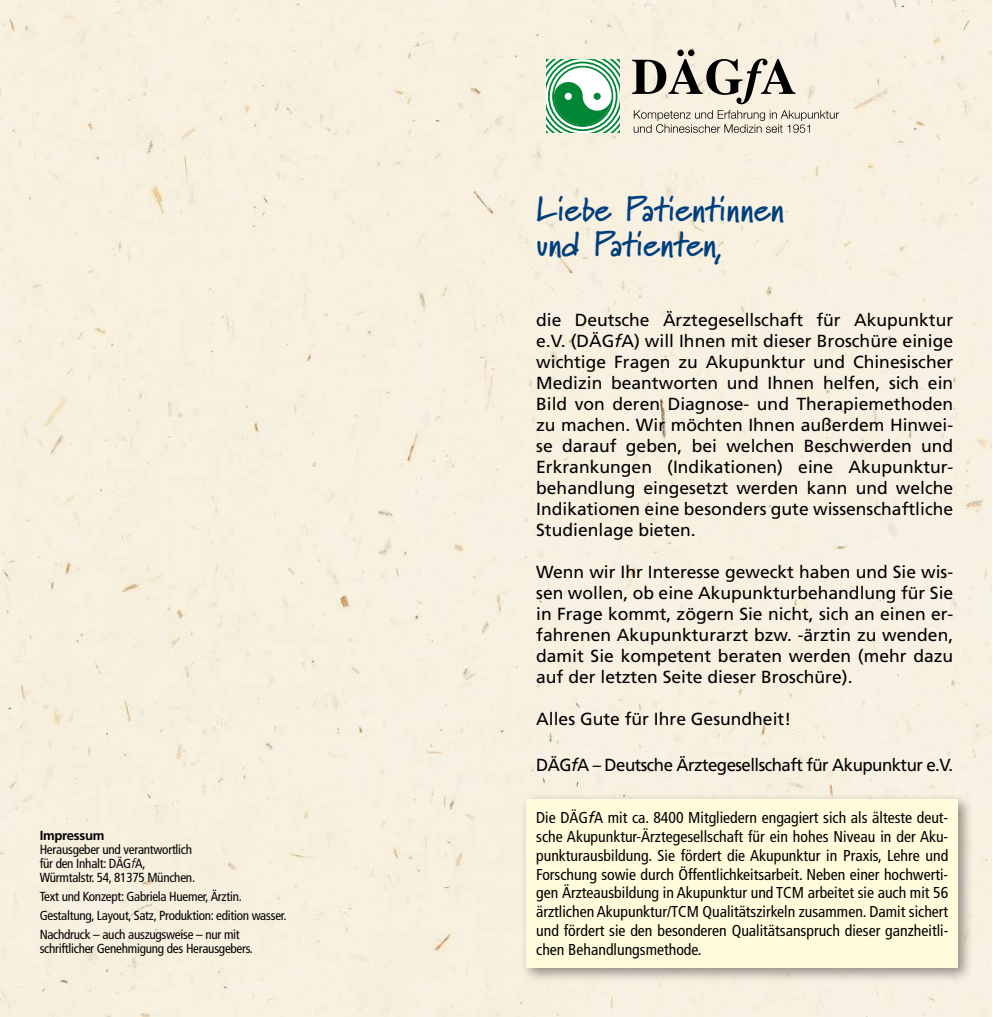
<style>
.page{position:relative;width:993px;height:1017px;background:#fff}
.page>*{position:absolute;margin:0;border:0;box-sizing:border-box;transform-origin:0 0}
.t1{font:700 35px/35px "Marydale";letter-spacing:-.01em;color:#003f7d}
.t2{font:17.5px/21px "Frutiger LT";color:#000;text-align:justify}
.t3{font:17.5px "Frutiger LT";letter-spacing:-.03em;color:#000;scale:.96 1}
.t4{font:condensed 15.75px/18.9px "Frutiger LT";color:#000;text-align:justify}
.t5{font:condensed 13.12px/14px "Frutiger LT";letter-spacing:-.02em;color:#000}
.t6{font:700 13.12px "Frutiger LT";letter-spacing:-.02em;color:#000}
.s1{font-weight:300;font-style:italic;font-stretch:normal}
.s2{font-style:italic}
.s3{font-style:italic;font-stretch:normal}
</style>
<div class="page">
<div style="left:0;top:0;width:990px;height:1017px;background:#f8f0df"></div>
<div style="left:520px;top:793px;width:453px;height:190px;background:#000;opacity:.4"></div>
<div style="left:526px;top:799px;width:431px;height:168px;background:#fffbdb"></div>
<svg style="left:633px;top:110px;width:205px;height:23px;background:#d1cbbd"></svg>
<svg style="left:632px;top:50px;width:163px;height:54px;background:#bab4a8"></svg>
<svg style="left:546px;top:60px;width:73px;height:73px"></svg>
<div style="left:593px;top:93px;width:7px;height:7px;background:#008634;border-radius:50%"></div>
<div style="left:564px;top:93px;width:7px;height:7px;background:#fff;border-radius:50%"></div>
<p class="t6" style="left:40px;top:827px;width:66px">Impressum</p>
<p class="t5" style="left:40px;top:842px;width:157px">Herausgeber und verantwortlich für den Inhalt: DÄG<span class="s1">f</span>A,<br>Würmtalstr. 54, 81375 München.</p>
<p class="t5" style="left:40px;top:887px;width:248px;line-height:18.9px">Text und Konzept: Gabriela Huemer, Ärztin.<br>Gestaltung, Layout, Satz, Produktion: edition wasser.<br>Nachdruck – auch auszugsweise – nur mit</p>
<p class="t5" style="left:40px;top:941px;width:215px">schriftlicher Genehmigung des Herausgebers.</p>
<h1 class="t1" style="left:536px;top:192px;width:249px">Liebe Patientinnen und Patienten,</h1>
<p class="t2" style="left:536px;top:310px;width:418px">die Deutsche Ärztegesellschaft für Akupunktur e.V. (DÄG<span class="s2">f</span>A) will Ihnen mit dieser Broschüre einige wichtige Fragen zu Akupunktur und Chinesischer Medizin beantworten und Ihnen helfen, sich ein Bild von deren Diagnose- und Therapiemethoden zu machen. Wir möchten Ihnen außerdem Hinwei&shy;se darauf geben, bei welchen Beschwerden und Erkrankungen (Indikationen) eine Akupunktur&shy;behandlung eingesetzt werden kann und welche Indikationen eine besonders gute wissenschaftliche Studienlage bieten.</p>
<p class="t2" style="left:536px;top:562px;width:418px">Wenn wir Ihr Interesse geweckt haben und Sie wis&shy;sen wollen, ob eine Akupunkturbehandlung für Sie in Frage kommt, zögern Sie nicht, sich an einen er&shy;fahrenen Akupunkturarzt bzw. -ärztin zu wenden, damit Sie kompetent beraten werden (mehr dazu auf der letzten Seite dieser Broschüre).</p>
<p class="t2" style="left:536px;top:709px;width:256px">Alles Gute für Ihre Gesundheit!</p>
<p class="t3" style="left:536px;top:754px;width:436px">DÄG<span class="s2">f</span>A – Deutsche Ärztegesellschaft für Akupunktur e.V.</p>
<p class="t4" style="left:536px;top:808px;width:413px">Die DÄG<span class="s3">f</span>A mit ca. 8400 Mitgliedern engagiert sich als älteste deut&shy;sche Akupunktur-Ärztegesellschaft für ein hohes Niveau in der Aku&shy;punkturausbildung. Sie fördert die Akupunktur in Praxis, Lehre und Forschung sowie durch Öffentlichkeitsarbeit. Neben einer hochwerti&shy;gen Ärzteausbildung in Akupunktur und TCM arbeitet sie auch mit 56 ärztlichen Akupunktur/TCM Qualitätszirkeln zusammen. Damit sichert und fördert sie den besonderen Qualitätsanspruch dieser ganzheitli&shy;chen Behandlungsmethode.</p>
</div>
